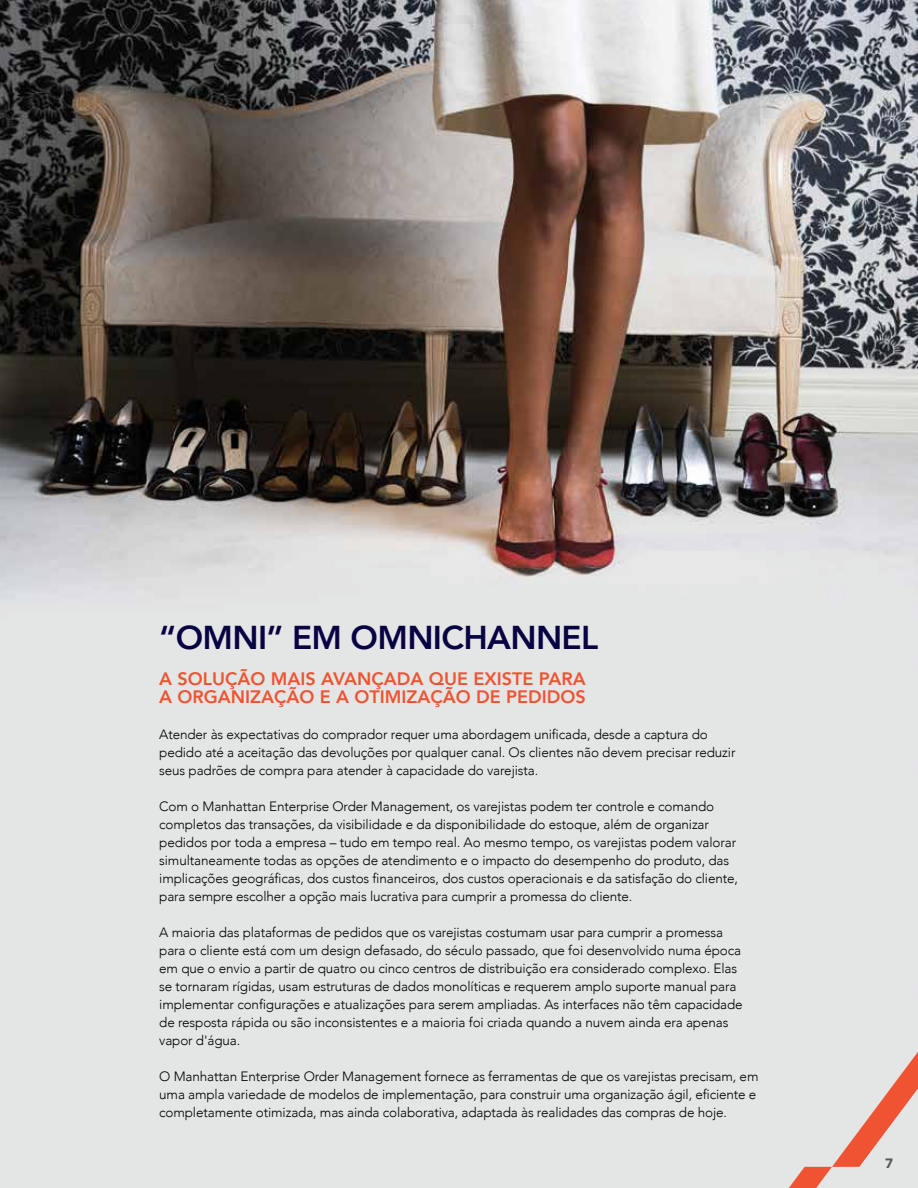
<style>
.page{position:relative;width:918px;height:1188px;background:#fff}
.page>*{position:absolute;margin:0;border:0;box-sizing:border-box;transform-origin:0 0}
.t1{font:800 33px "Avenir";letter-spacing:-.02em;color:#080343}
.t2{font:800 18px/18px "Avenir";color:#f05332}
.t3{font:300 13.5px/18px "Avenir";letter-spacing:-.01em;color:#000}
.t4{font:900 13.5px "Avenir";color:#545959}
</style>
<div class="page">
<img style="left:0;top:0;width:918px;height:1188px">
<svg style="left:750px;top:952px;width:168px;height:236px;background:#e4d9d6"></svg>
<h1 class="t1" style="left:159px;top:611px;width:440px">“OMNI” EM OMNICHANNEL</h1>
<h2 class="t2" style="left:159px;top:669px;width:428px">A SOLUÇÃO MAIS AVANÇADA QUE EXISTE PARA<br>A ORGANIZAÇÃO E A OTIMIZAÇÃO DE PEDIDOS</h2>
<p class="t3" style="left:159px;top:725px;width:578px">Atender às expectativas do comprador requer uma abordagem unificada, desde a captura do pedido até a aceitação das devoluções por qualquer canal. Os clientes não devem precisar reduzir seus padrões de compra para atender à capacidade do varejista.</p>
<p class="t3" style="left:159px;top:797px;width:580px">Com o Manhattan Enterprise Order Management, os varejistas podem ter controle e comando completos das transações, da visibilidade e da disponibilidade do estoque, além de organizar pedidos por toda a empresa – tudo em tempo real. Ao mesmo tempo, os varejistas podem valorar simultaneamente todas as opções de atendimento e o impacto do desempenho do produto, das implicações geográficas, dos custos financeiros, dos custos operacionais e da satisfação do cliente, para sempre escolher a opção mais lucrativa para cumprir a promessa do cliente.</p>
<p class="t3" style="left:159px;top:923px;width:585px">A maioria das plataformas de pedidos que os varejistas costumam usar para cumprir a promessa para o cliente está com um design defasado, do século passado, que foi desenvolvido numa época em que o envio a partir de quatro ou cinco centros de distribuição era considerado complexo. Elas se tornaram rígidas, usam estruturas de dados monolíticas e requerem amplo suporte manual para implementar configurações e atualizações para serem ampliadas. As interfaces não têm capacidade de resposta rápida ou são inconsistentes e a maioria foi criada quando a nuvem ainda era apenas vapor d'água.</p>
<p class="t3" style="left:159px;top:1067px;width:601px">O Manhattan Enterprise Order Management fornece as ferramentas de que os varejistas precisam, em uma ampla variedade de modelos de implementação, para construir uma organização ágil, eficiente e completamente otimizada, mas ainda colaborativa, adaptada às realidades das compras de hoje.</p>
<p class="t4" style="left:885px;top:1151px;width:9px">7</p>
</div>
